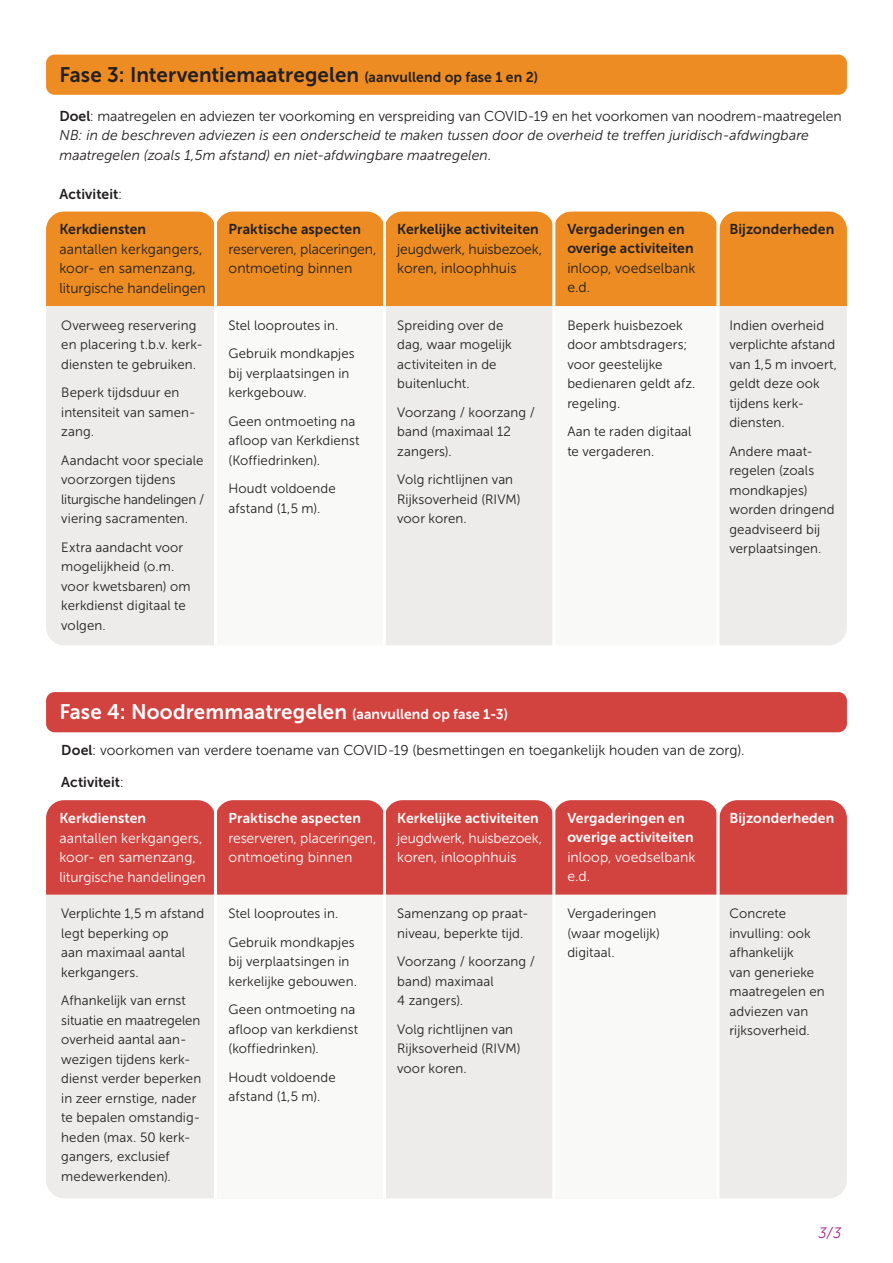
<style>
.page{position:relative;width:893px;height:1263px;background:#fff}
.page>*{position:absolute;margin:0;border:0;box-sizing:border-box;transform-origin:0 0}
.t1{font:21px "Museo Sans 700";letter-spacing:.005em;color:#231f20}
.t2{font:21px "Museo Sans 700";letter-spacing:.005em;color:#fff}
.t3{font:italic 15px "Museo Sans 300";color:#a2238e}
.t4{font:italic 14.25px/19.5px "Museo Sans 300";letter-spacing:.005em;color:#231f20}
.t5{font:14.25px/19.5px "Museo Sans 300";letter-spacing:.005em;color:#231f20}
.t6{font:14.25px/19.5px "Museo Sans 300";color:#fff}
.t7{font:14.25px/19.5px "Museo Sans 700";letter-spacing:.005em;color:#231f20}
.t8{font:14.25px/19.5px "Museo Sans 700";letter-spacing:.005em;color:#fff}
.t9{font:13.5px/19.5px "Museo Sans 300";letter-spacing:.005em;color:#231f20}
.s1{font-size:14.25px}
.s2{font-family:"Museo Sans 700";font-style:normal}
.s3{font-style:normal}
.s4{font-family:"Museo Sans 300"}
.s5{font-family:"Museo Sans 700"}
</style>
<div class="page">
<div style="left:46px;top:837px;width:801px;height:361px;background:#edecea;border-radius:18px"></div>
<div style="left:215px;top:895px;width:171px;height:303px;background:#f9f9f8"></div>
<div style="left:554px;top:895px;width:164px;height:303px;background:#f9f9f8"></div>
<div style="left:46px;top:235px;width:801px;height:410px;background:#edecea;border-radius:18px"></div>
<div style="left:215px;top:302px;width:171px;height:343px;background:#f9f9f8"></div>
<div style="left:554px;top:302px;width:164px;height:343px;background:#f9f9f8"></div>
<div style="left:46px;top:212px;width:801px;height:94px;background:#ec8c22"></div>
<div style="left:46px;top:800px;width:801px;height:95px;background:#d2433f"></div>
<hr style="left:214px;top:199px;width:3px;height:457px;background:#fff">
<hr style="left:214px;top:788px;width:3px;height:475px;background:#fff">
<hr style="left:383px;top:199px;width:3px;height:457px;background:#fff">
<hr style="left:383px;top:788px;width:3px;height:475px;background:#fff">
<hr style="left:552px;top:199px;width:3px;height:457px;background:#fff">
<hr style="left:552px;top:788px;width:3px;height:475px;background:#fff">
<hr style="left:716px;top:199px;width:3px;height:457px;background:#fff">
<hr style="left:716px;top:788px;width:3px;height:475px;background:#fff">
<div style="left:46px;top:55px;width:801px;height:40px;background:#ec8c22;border-radius:9px"></div>
<div style="left:46px;top:692px;width:801px;height:40px;background:#d2433f;border-radius:9px"></div>
<h1 class="t1" style="left:60px;top:63px;width:480px">Fase 3: Interventiemaatregelen <span class="s1">(aanvullend op fase 1 en 2)</span></h1>
<p class="t4" style="left:60px;top:106px;width:784px"><span class="s2">Doel</span><span class="s3">: maatregelen en adviezen ter voorkoming en verspreiding van COVID-19 en het voorkomen van noodrem-maatregelen<br></span>NB: in de beschreven adviezen is een onderscheid te maken tussen door de overheid te treffen juridisch-afdwingbare maatregelen (zoals 1,5m afstand) en niet-afdwingbare maatregelen<span class="s3">.</span></p>
<p class="t7" style="left:60px;top:184px;width:64px">Activiteit<span class="s4">:</span></p>
<p class="t7" style="left:60px;top:220px;width:88px">Kerkdiensten</p>
<p class="t5" style="left:60px;top:239px;width:148px">aantallen kerkgangers, koor- en samenzang, liturgische handelingen</p>
<p class="t9" style="left:61px;top:315px;width:143px">Overweeg reservering en placering t.b.v. kerk&shy;diensten te gebruiken.</p>
<p class="t9" style="left:61px;top:383px;width:136px">Beperk tijdsduur en intensiteit van samen&shy;zang.</p>
<p class="t9" style="left:61px;top:450px;width:144px">Aandacht voor speciale voorzorgen tijdens liturgische handelingen / viering sacramenten.</p>
<p class="t9" style="left:61px;top:537px;width:131px">Extra aandacht voor mogelijkheid (o.m. voor kwetsbaren) om kerkdienst digitaal te volgen.</p>
<p class="t7" style="left:229px;top:220px;width:134px">Praktische aspecten</p>
<p class="t5" style="left:229px;top:239px;width:149px">reserveren, placeringen, ontmoeting binnen</p>
<p class="t9" style="left:229px;top:311px;width:128px;line-height:28.5px">Stel looproutes in.<br>Gebruik mondkapjes</p>
<p class="t9" style="left:229px;top:363px;width:122px">bij verplaatsingen in kerkgebouw.</p>
<p class="t9" style="left:229px;top:411px;width:132px">Geen ontmoeting na afloop van Kerkdienst (Koffiedrinken).</p>
<p class="t9" style="left:229px;top:479px;width:109px">Houdt voldoende afstand (1,5 m).</p>
<p class="t7" style="left:397px;top:220px;width:143px">Kerkelijke activiteiten</p>
<p class="t5" style="left:397px;top:239px;width:147px">jeugdwerk, huisbezoek, koren, inloophhuis</p>
<p class="t9" style="left:397px;top:315px;width:116px">Spreiding over de dag, waar mogelijk activiteiten in de buitenlucht.</p>
<p class="t9" style="left:397px;top:402px;width:139px">Voorzang / koorzang / band (maximaal 12 zangers).</p>
<p class="t9" style="left:397px;top:470px;width:125px">Volg richtlijnen van<br>Rijksoverheid (RIVM) voor koren.</p>
<p class="t7" style="left:567px;top:219px;width:128px">Vergaderingen en overige activiteiten</p>
<p class="t5" style="left:567px;top:258px;width:130px">inloop, voedselbank e.d.</p>
<p class="t9" style="left:567px;top:315px;width:130px">Beperk huisbezoek door ambtsdragers; voor geestelijke bedienaren geldt afz. regeling.</p>
<p class="t9" style="left:567px;top:422px;width:126px">Aan te raden digitaal te vergaderen.</p>
<p class="t7" style="left:729px;top:220px;width:106px">Bijzonderheden</p>
<p class="t9" style="left:729px;top:315px;width:109px">Indien overheid verplichte afstand van 1,5 m invoert, geldt deze ook tijdens kerk&shy;diensten.</p>
<p class="t9" style="left:729px;top:441px;width:107px">Andere maat&shy;regelen (zoals mondkapjes) worden dringend geadviseerd bij verplaatsingen.</p>
<h1 class="t2" style="left:60px;top:700px;width:450px">Fase 4: Noodremmaatregelen <span class="s1">(aanvullend op fase 1-3)</span></h1>
<p class="t5" style="left:61px;top:741px;width:685px"><span class="s5">Doel</span>: voorkomen van verdere toename van COVID-19 (besmettingen en toegankelijk houden van de zorg).</p>
<p class="t7" style="left:61px;top:772px;width:64px">Activiteit<span class="s4">:</span></p>
<p class="t8" style="left:60px;top:808px;width:88px">Kerkdiensten</p>
<p class="t6" style="left:60px;top:828px;width:148px">aantallen kerkgangers, koor- en samenzang, liturgische handelingen</p>
<p class="t9" style="left:61px;top:904px;width:144px">Verplichte 1,5 m afstand legt beperking op<br>aan maximaal aantal kerkgangers.</p>
<p class="t9" style="left:61px;top:991px;width:141px">Afhankelijk van ernst situatie en maatregelen overheid aantal aan&shy;wezigen tijdens kerk&shy;dienst verder beperken in zeer ernstige, nader te bepalen omstandig&shy;heden (max. 50 kerk&shy;gangers, exclusief medewerkenden).</p>
<p class="t8" style="left:229px;top:808px;width:134px">Praktische aspecten</p>
<p class="t6" style="left:229px;top:828px;width:149px">reserveren, placeringen, ontmoeting binnen</p>
<p class="t9" style="left:229px;top:899px;width:128px;line-height:28.5px">Stel looproutes in.<br>Gebruik mondkapjes</p>
<p class="t9" style="left:229px;top:952px;width:130px">bij verplaatsingen in kerkelijke gebouwen.</p>
<p class="t9" style="left:229px;top:1000px;width:131px">Geen ontmoeting na afloop van kerkdienst (koffiedrinken).</p>
<p class="t9" style="left:229px;top:1067px;width:109px">Houdt voldoende afstand (1,5 m).</p>
<p class="t8" style="left:397px;top:808px;width:143px">Kerkelijke activiteiten</p>
<p class="t6" style="left:397px;top:828px;width:147px">jeugdwerk, huisbezoek, koren, inloophhuis</p>
<p class="t9" style="left:397px;top:904px;width:133px">Samenzang op praat&shy;niveau, beperkte tijd.</p>
<p class="t9" style="left:397px;top:952px;width:139px">Voorzang / koorzang / band) maximaal<br>4 zangers).</p>
<p class="t9" style="left:397px;top:1019px;width:125px">Volg richtlijnen van<br>Rijksoverheid (RIVM) voor koren.</p>
<p class="t8" style="left:567px;top:808px;width:128px">Vergaderingen en overige activiteiten</p>
<p class="t6" style="left:567px;top:847px;width:130px">inloop, voedselbank e.d.</p>
<p class="t9" style="left:567px;top:904px;width:94px">Vergaderingen (waar mogelijk) digitaal.</p>
<p class="t8" style="left:729px;top:808px;width:106px">Bijzonderheden</p>
<p class="t9" style="left:729px;top:904px;width:97px">Concrete invulling: ook afhankelijk<br>van generieke maatregelen en adviezen van rijksoverheid.</p>
<p class="t3" style="left:818px;top:1225px;width:25px">3/3</p>
</div>
